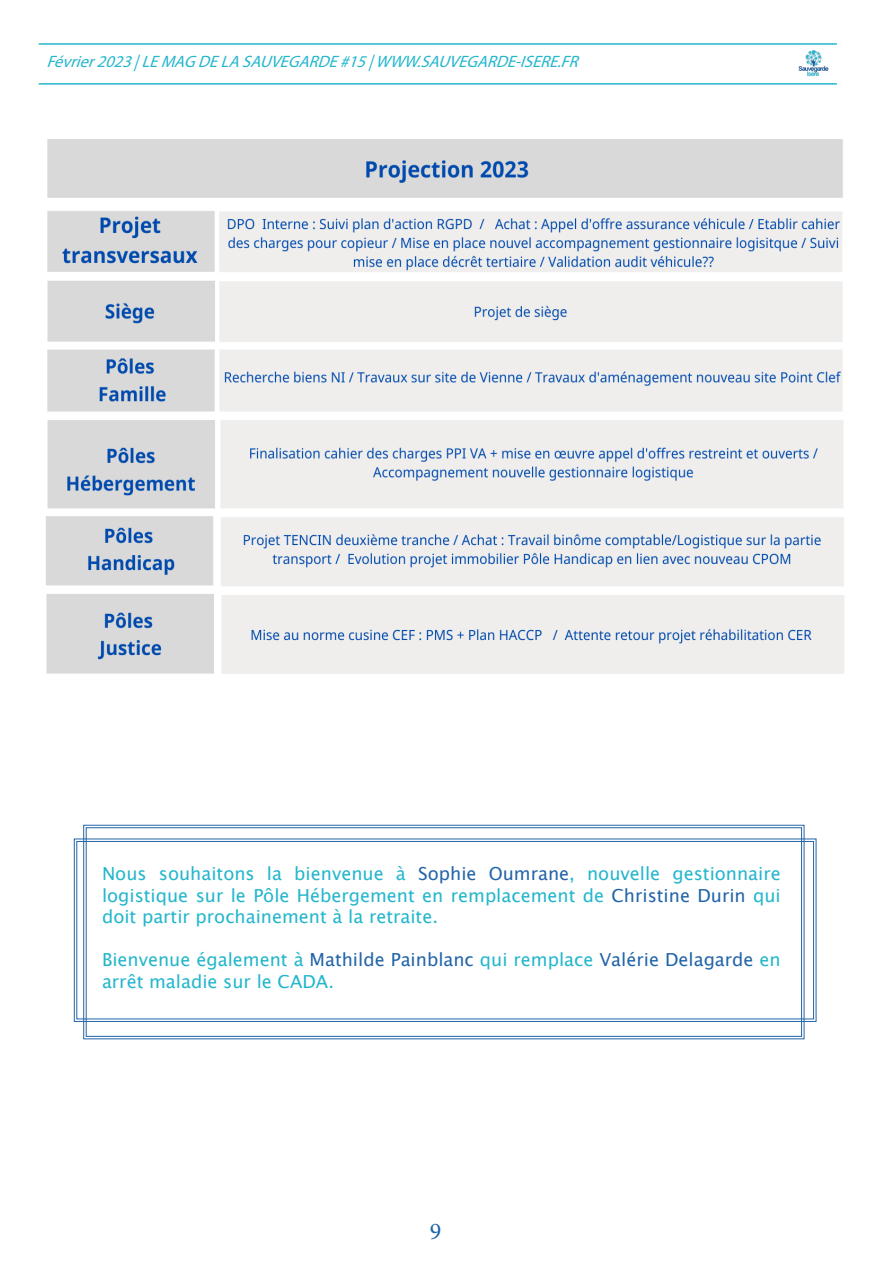
<style>
.page{position:relative;width:893px;height:1263px;background:#fff}
.page>*{position:absolute;margin:0;border:0;box-sizing:border-box;transform-origin:0 0}
.t1{font:24px "Minion Pro";color:#1d63a7}
.t2{font:18px/21.6px "Lucida Grande";color:#23b6cc;text-align:justify}
.t3{font:italic 16.5px "Myriad Pro";color:#23b6cc}
.s1{color:#2264a9}
</style>
<div class="page">
<hr style="left:39px;top:83px;width:798px;height:2px;background:#23b6cc">
<hr style="left:39px;top:43px;width:798px;height:2px;background:#23b6cc">
<img style="left:798px;top:50px;width:31px;height:27px">
<img style="left:46px;top:139px;width:798px;height:535px">
<svg style="left:83px;top:825px;width:721px;height:214px"></svg>
<svg style="left:74px;top:838px;width:742px;height:184px"></svg>
<div style="left:77px;top:841px;width:737px;height:178px;border:1px solid #2264a9"></div>
<p class="t3" style="left:46px;top:51px;width:539px">Février2023|LEMAGDELASAUVEGARDE#15|WWW.SAUVEGARDE-ISERE.FR</p>
<p class="t2" style="left:102px;top:863px;width:680px">Nous souhaitons la bienvenue à <span class="s1">Sophie Oumrane</span>, nouvelle gestionnaire logistique sur le Pôle Hébergement en remplacement de <span class="s1">Christine Durin</span> qui doit partir prochainement à la retraite.</p>
<p class="t2" style="left:102px;top:949px;width:680px">Bienvenue également à <span class="s1">Mathilde Painblanc</span> qui remplace <span class="s1">Valérie Delagarde</span> en arrêt maladie sur le CADA.</p>
<p class="t1" style="left:430px;top:1215px;width:13px">9</p>
</div>
